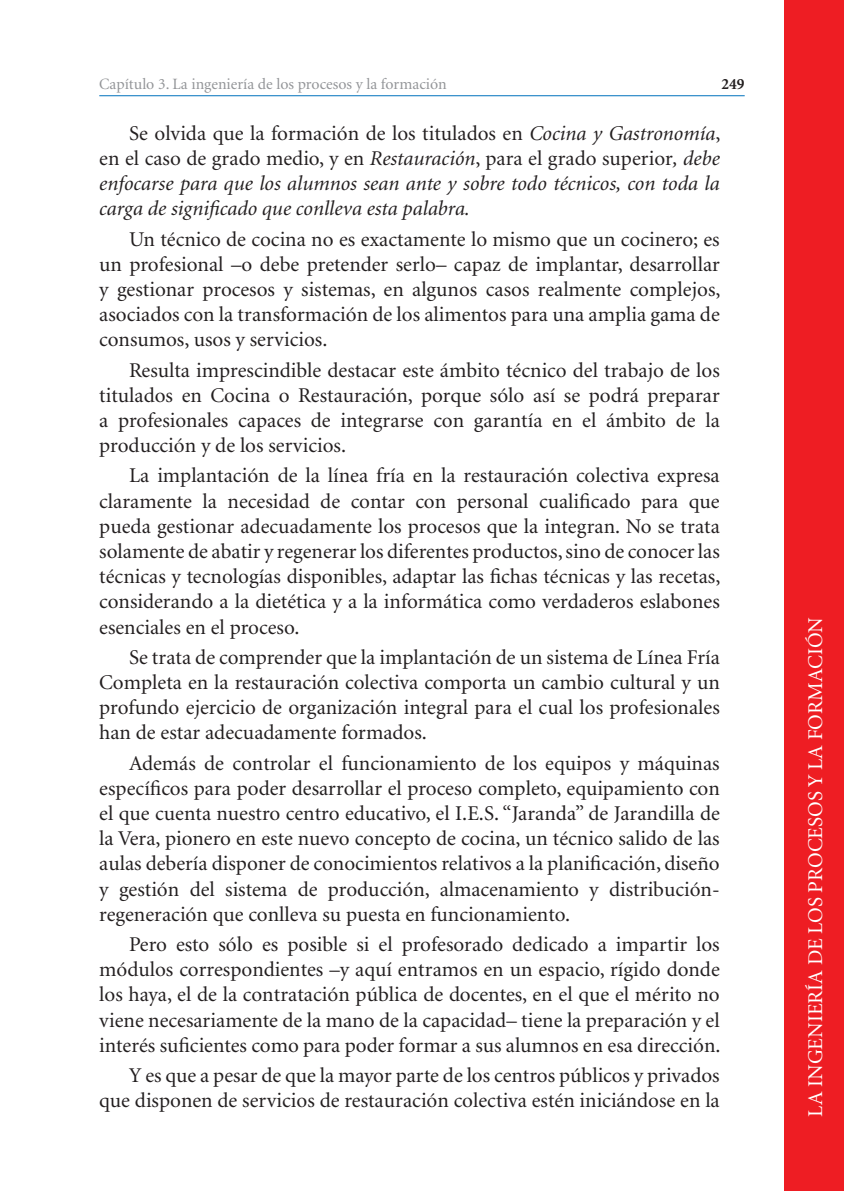
<style>
.page{position:relative;width:844px;height:1191px;background:#fff}
.page>*{position:absolute;margin:0;border:0;box-sizing:border-box;transform-origin:0 0}
.t1{font:21px/25.2px "Minion";color:#231f20;text-align:justify}
.t2{font:italic 21px/25.2px "Minion";color:#231f20;text-align:justify}
.t3{font:21px "Minion";color:#fff}
.t4{font:15.75px "Minion";color:#939598}
.t5{font:700 15.75px "Minion";color:#231f20}
.s1{font-style:normal}
</style>
<div class="page">
<hr style="left:99px;top:95px;width:645px;height:1px;background:#0072bc">
<div style="left:784px;top:0;width:59px;height:1191px;background:#ee1d23"></div>
<p class="t4" style="left:99px;top:76px;width:349px">Capítulo 3. La ingeniería de los procesos y la formación</p>
<p class="t5" style="left:721px;top:76px;width:25px">249</p>
<p class="t2" style="left:99px;top:121px;width:622px;text-indent:30px"><span class="s1">Se olvida que la formación de los titulados en</span> Cocina y Gastronomía<span class="s1">, en el caso de grado medio, y en</span> Restauración<span class="s1">, para el grado superior</span>, debe enfocarse para que los alumnos sean ante y sobre todo técnicos, con toda la carga de significado que conlleva esta palabra.</p>
<p class="t1" style="left:99px;top:227px;width:622px;text-indent:30px">Un técnico de cocina no es exactamente lo mismo que un cocinero; es un profesional –o debe pretender serlo– capaz de implantar, desarrollar y gestionar procesos y sistemas, en algunos casos realmente complejos, asociados con la transformación de los alimentos para una amplia gama de consumos, usos y servicios.</p>
<p class="t1" style="left:99px;top:358px;width:622px;text-indent:30px">Resulta imprescindible destacar este ámbito técnico del trabajo de los titulados en Cocina o Restauración, porque sólo así se podrá preparar a profesionales capaces de integrarse con garantía en el ámbito de la producción y de los servicios.</p>
<p class="t1" style="left:99px;top:464px;width:622px;text-indent:30px">La implantación de la línea fría en la restauración colectiva expresa claramente la necesidad de contar con personal cualificado para que pueda gestionar adecuadamente los procesos que la integran. No se trata solamente de abatir y regenerar los diferentes productos, sino de conocer las técnicas y tecnologías disponibles, adaptar las fichas técnicas y las recetas, considerando a la dietética y a la informática como verdaderos eslabones esenciales en el proceso.</p>
<p class="t1" style="left:99px;top:645px;width:622px;text-indent:30px">Se trata de comprender que la implantación de un sistema de Línea Fría Completa en la restauración colectiva comporta un cambio cultural y un profundo ejercicio de organización integral para el cual los profesionales han de estar adecuadamente formados.</p>
<p class="t1" style="left:99px;top:751px;width:622px;text-indent:30px">Además de controlar el funcionamiento de los equipos y máquinas específicos para poder desarrollar el proceso completo, equipamiento con el que cuenta nuestro centro educativo, el I.E.S. “Jaranda” de Jarandilla de la Vera, pionero en este nuevo concepto de cocina, un técnico salido de las aulas debería disponer de conocimientos relativos a la planificación, diseño y gestión del sistema de producción, almacenamiento y distribución&shy;regeneración que conlleva su puesta en funcionamiento.</p>
<p class="t1" style="left:99px;top:932px;width:622px;text-indent:30px">Pero esto sólo es posible si el profesorado dedicado a impartir los módulos correspondientes –y aquí entramos en un espacio, rígido donde los haya, el de la contratación pública de docentes, en el que el mérito no viene necesariamente de la mano de la capacidad– tiene la preparación y el interés suficientes como para poder formar a sus alumnos en esa dirección.</p>
<p class="t1" style="left:99px;top:1063px;width:622px;text-align:right">Y es que a pesar de que la mayor parte de los centros públicos y privados que disponen de servicios de restauración colectiva estén iniciándose en la</p>
<p class="t3" style="left:804px;top:1116px;width:501px;rotate:-90deg">LA INGENIERÍA DE LOS PROCESOS Y LA FORMACIÓN</p>
</div>
